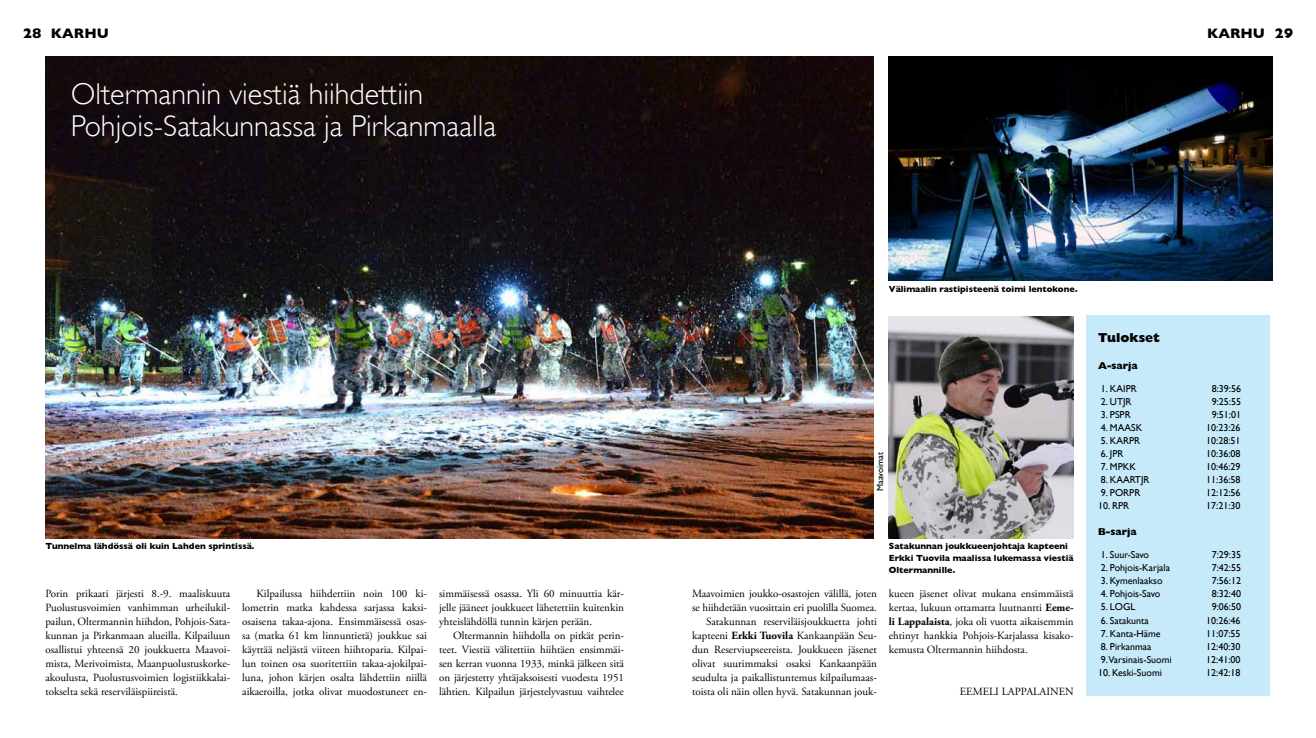
<style>
.page{position:relative;width:1316px;height:738px;background:#fff}
.page>*{position:absolute;margin:0;border:0;box-sizing:border-box;transform-origin:0 0}
.t1{font:300 30px/32px "Gill Sans";color:#fff}
.t2{font:700 14px "Gill Sans";color:#000}
.t3{font:800 13px "Gill Sans";color:#000}
.t4{font:11px/14px "Adobe Garamond Pro";color:#000;text-align:justify}
.t5{font:10px "Gill Sans";color:#000}
.t6{font:800 10px "Gill Sans";color:#000}
.t7{font:700 9px/12px "Gill Sans";color:#000}
.t8{font:9px "Gill Sans";color:#000}
.s1{font-weight:800}
.s2{font-weight:700}
</style>
<div class="page">
<div style="left:1086px;top:316px;width:183px;height:379px;background:#c7eafb"></div>
<img style="left:45px;top:57px;width:828px;height:481px">
<img style="left:888px;top:57px;width:384px;height:223px">
<img style="left:888px;top:316px;width:185px;height:222px">
<p class="t2" style="left:23px;top:25px;width:88px"><span class="s1">28</span> KARHU</p>
<p class="t2" style="left:1206px;top:25px;width:88px">KARHU <span class="s1">29</span></p>
<h1 class="t1" style="left:71px;top:77px;width:427px">Oltermannin viestiä hiihdettiin<br>Pohjois-Satakunnassa ja Pirkanmaalla</h1>
<p class="t7" style="left:888px;top:282px;width:190px">Välimaalin rastipisteenä toimi lentokone.</p>
<p class="t8" style="left:874px;top:491px;width:40px;rotate:-90deg">Maavoimat</p>
<p class="t7" style="left:45px;top:540px;width:210px">Tunnelma lähdössä oli kuin Lahden sprintissä.</p>
<p class="t7" style="left:888px;top:540px;width:186px">Satakunnan joukkueenjohtaja kapteeni<br>Erkki Tuovila maalissa lukemassa viestiä<br>Oltermannille.</p>
<p class="t4" style="left:45px;top:586px;width:186px">Porin prikaati järjesti 8.-9. maaliskuuta Puolustusvoimien vanhimman urheilukil&shy;pailun, Oltermannin hiihdon, Pohjois-Sata&shy;kunnan ja Pirkanmaan alueilla. Kilpailuun osallistui yhteensä 20 joukkuetta Maavoi&shy;mista, Merivoimista, Maanpuolustuskorke&shy;akoulusta, Puolustusvoimien logistiikkalai&shy;tokselta sekä reserviläispiireistä.</p>
<p class="t4" style="left:242px;top:586px;width:186px;text-indent:14px">Kilpailussa hiihdettiin noin 100 ki&shy;lometrin matka kahdessa sarjassa kaksi&shy;osaisena takaa-ajona. Ensimmäisessä osas&shy;sa (matka 61 km linnuntietä) joukkue sai käyttää neljästä viiteen hiihtoparia. Kilpai&shy;lun toinen osa suoritettiin takaa-ajokilpai&shy;luna, johon kärjen osalta lähdettiin niillä aikaeroilla, jotka olivat muodostuneet en-</p>
<p class="t4" style="left:439px;top:586px;width:186px">simmäisessä osassa. Yli 60 minuuttia kär&shy;jelle jääneet joukkueet lähetettiin kuitenkin yhteislähdöllä tunnin kärjen perään.</p>
<p class="t4" style="left:439px;top:628px;width:186px;text-indent:14px">Oltermannin hiihdolla on pitkät perin&shy;teet. Viestiä välitettiin hiihtäen ensimmäi&shy;sen kerran vuonna 1933, minkä jälkeen sitä on järjestetty yhtäjaksoisesti vuodesta 1951 lähtien. Kilpailun järjestelyvastuu vaihtelee</p>
<p class="t4" style="left:692px;top:586px;width:186px;text-align:right">Maavoimien joukko-osastojen välillä, joten se hiihdetään vuosittain eri puolilla Suomea.<br>Satakunnan reserviläisjoukkuetta johti kapteeni <span class="s2">Erkki Tuovila</span> Kankaanpään Seu&shy;dun Reserviupseereista. Joukkueen jäsenet olivat suurimmaksi osaksi Kankaanpään seudulta ja paikallistuntemus kilpailumaas&shy;toista oli näin ollen hyvä. Satakunnan jouk-</p>
<p class="t4" style="left:888px;top:586px;width:186px">kueen jäsenet olivat mukana ensimmäistä kertaa, lukuun ottamatta luutnantti <span class="s2">Eeme&shy;li Lappalaista</span>, joka oli vuotta aikaisemmin ehtinyt hankkia Pohjois-Karjalassa kisako&shy;kemusta Oltermannin hiihdosta.</p>
<p class="t4" style="left:959px;top:684px;width:115px">EEMELI LAPPALAINEN</p>
<p class="t3" style="left:1098px;top:330px;width:63px">Tulokset</p>
<p class="t6" style="left:1098px;top:359px;width:41px">A-sarja</p>
<p class="t5" style="left:1100px;top:382px;width:37px">1. KAIPR</p>
<p class="t5" style="left:1211px;top:382px;width:31px">8:39:56</p>
<p class="t5" style="left:1100px;top:395px;width:32px">2. UTJR</p>
<p class="t5" style="left:1211px;top:395px;width:31px">9:25:55</p>
<p class="t5" style="left:1100px;top:408px;width:31px">3. PSPR</p>
<p class="t5" style="left:1211px;top:408px;width:31px">9:51:01</p>
<p class="t5" style="left:1100px;top:421px;width:43px">4. MAASK</p>
<p class="t5" style="left:1206px;top:421px;width:36px">10:23:26</p>
<p class="t5" style="left:1100px;top:434px;width:41px">5. KARPR</p>
<p class="t5" style="left:1206px;top:434px;width:36px">10:28:51</p>
<p class="t5" style="left:1100px;top:447px;width:24px">6. JPR</p>
<p class="t5" style="left:1206px;top:447px;width:36px">10:36:08</p>
<p class="t5" style="left:1100px;top:460px;width:36px">7. MPKK</p>
<p class="t5" style="left:1206px;top:460px;width:36px">10:46:29</p>
<p class="t5" style="left:1100px;top:473px;width:50px">8. KAARTJR</p>
<p class="t5" style="left:1206px;top:473px;width:36px">11:36:58</p>
<p class="t5" style="left:1100px;top:486px;width:41px">9. PORPR</p>
<p class="t5" style="left:1206px;top:486px;width:36px">12:12:56</p>
<p class="t5" style="left:1098px;top:499px;width:33px">10. RPR</p>
<p class="t5" style="left:1206px;top:499px;width:36px">17:21:30</p>
<p class="t6" style="left:1098px;top:525px;width:40px">B-sarja</p>
<p class="t5" style="left:1100px;top:548px;width:50px">1. Suur-Savo</p>
<p class="t5" style="left:1211px;top:548px;width:31px">7:29:35</p>
<p class="t5" style="left:1100px;top:561px;width:71px">2. Pohjois-Karjala</p>
<p class="t5" style="left:1211px;top:561px;width:31px">7:42:55</p>
<p class="t5" style="left:1100px;top:574px;width:63px">3. Kymenlaakso</p>
<p class="t5" style="left:1211px;top:574px;width:31px">7:56:12</p>
<p class="t5" style="left:1100px;top:587px;width:61px">4. Pohjois-Savo</p>
<p class="t5" style="left:1211px;top:587px;width:31px">8:32:40</p>
<p class="t5" style="left:1100px;top:600px;width:36px">5. LOGL</p>
<p class="t5" style="left:1211px;top:600px;width:31px">9:06:50</p>
<p class="t5" style="left:1100px;top:613px;width:49px">6. Satakunta</p>
<p class="t5" style="left:1206px;top:613px;width:36px">10:26:46</p>
<p class="t5" style="left:1100px;top:626px;width:61px">7. Kanta-Häme</p>
<p class="t5" style="left:1206px;top:626px;width:36px">11:07:55</p>
<p class="t5" style="left:1100px;top:639px;width:52px">8. Pirkanmaa</p>
<p class="t5" style="left:1206px;top:639px;width:36px">12:40:30</p>
<p class="t5" style="left:1100px;top:652px;width:72px">9.Varsinais-Suomi</p>
<p class="t5" style="left:1206px;top:652px;width:36px">12:41:00</p>
<p class="t5" style="left:1098px;top:665px;width:65px">10. Keski-Suomi</p>
<p class="t5" style="left:1206px;top:665px;width:36px">12:42:18</p>
</div>
